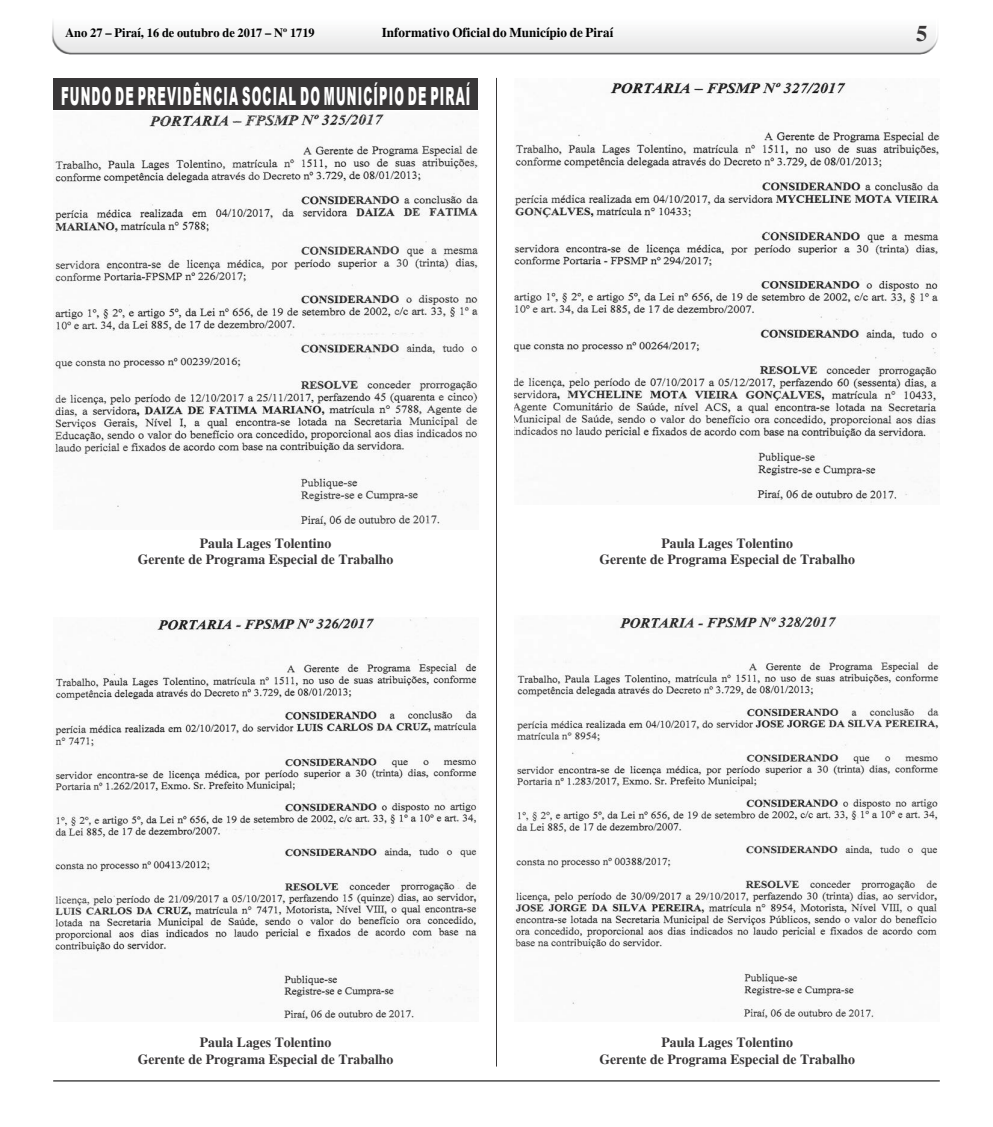
<style>
.page{position:relative;width:993px;height:1127px;background:#fff}
.page>*{position:absolute;margin:0;border:0;box-sizing:border-box;transform-origin:0 0}
.t1{font:900 25px "Arial";letter-spacing:.095em;color:#fff;scale:.47 1}
.t2{font:700 22.5px "Times New Roman";color:#393738}
.t3{font:700 13.75px/16.5px "Times New Roman";color:#393738;text-align:center}
.t4{font:700 13.25px "Times New Roman";color:#000}
.t5{font:700 12.5px "Times New Roman";color:#000}
.s1{font-size:12.62px}
</style>
<div class="page">
<img style="left:52px;top:22px;width:886px;height:33px">
<hr style="left:53px;top:1080px;width:886px;height:1px;background:#000">
<hr style="left:496px;top:78px;width:1px;height:988px;background:#393738">
<div style="left:53px;top:78px;width:425px;height:32px;background:#393738"></div>
<img style="left:53px;top:112px;width:425px;height:416px">
<img style="left:53px;top:617px;width:425px;height:404px">
<img style="left:514px;top:82px;width:425px;height:423px">
<img style="left:514px;top:615px;width:425px;height:404px">
<p class="t5" style="left:65px;top:29px;width:251px"><span class="s1">Ano 27 – Piraí,</span> 16 de outubro de 2017 – Nº 1719</p>
<p class="t4" style="left:382px;top:29px;width:233px">Informativo Oficial do Município de Piraí</p>
<h2 class="t2" style="left:915px;top:26px;width:13px">5</h2>
<h1 class="t1" style="left:61px;top:87px;width:872px">FUNDO DE PREVIDÊNCIA SOCIAL DO MUNICÍPIO DE PIRAÍ</h1>
<p class="t3" style="left:138px;top:536px;width:257px">Paula Lages Tolentino<br>Gerente de Programa Especial de Trabalho</p>
<p class="t3" style="left:599px;top:536px;width:257px">Paula Lages Tolentino<br>Gerente de Programa Especial de Trabalho</p>
<p class="t3" style="left:138px;top:1036px;width:257px">Paula Lages Tolentino<br>Gerente de Programa Especial de Trabalho</p>
<p class="t3" style="left:599px;top:1036px;width:257px">Paula Lages Tolentino<br>Gerente de Programa Especial de Trabalho</p>
</div>
